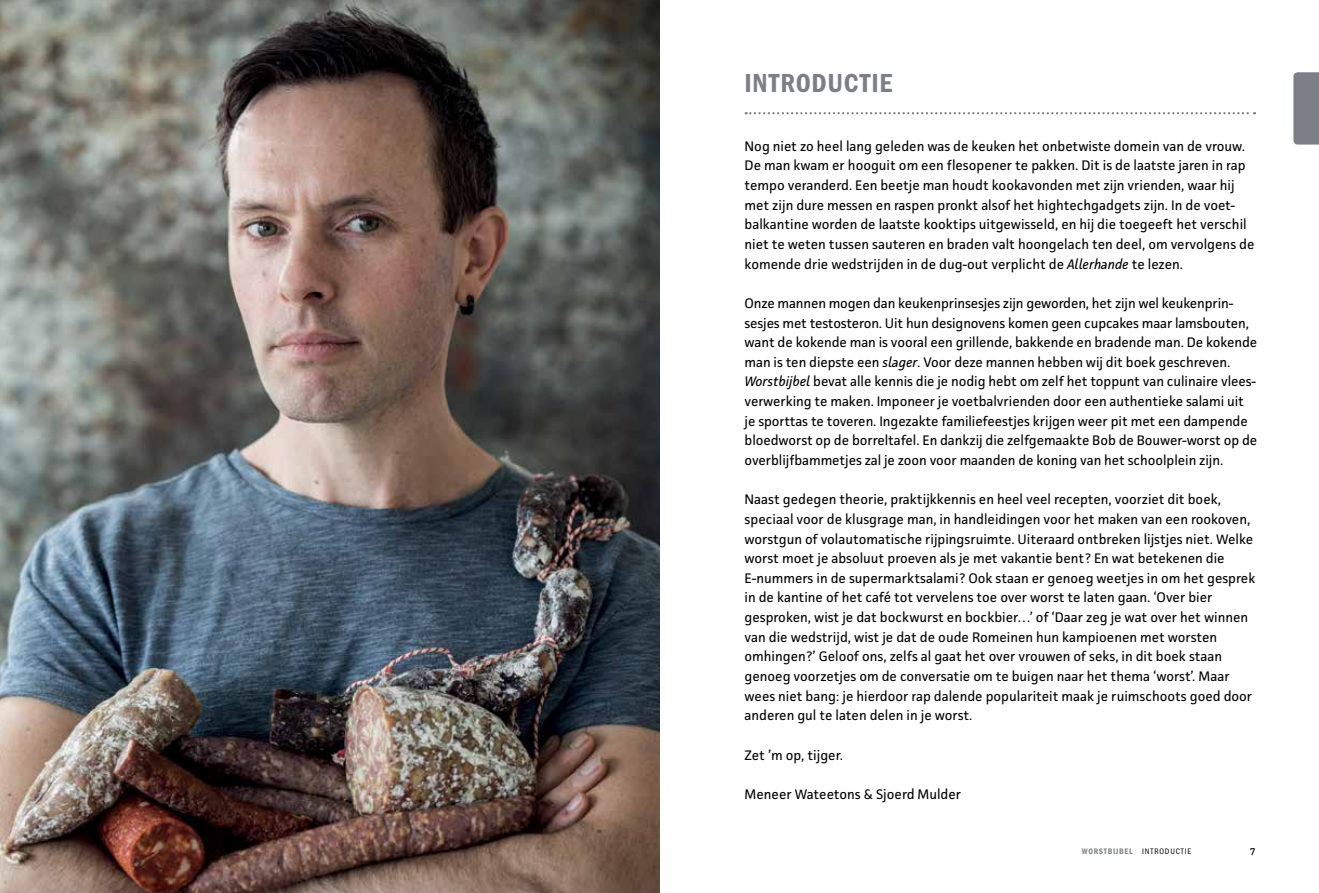
<style>
.page{position:relative;width:1319px;height:893px;background:#fff}
.page>*{position:absolute;margin:0;border:0;box-sizing:border-box;transform-origin:0 0}
.t1{font:27px "Franklin Gothic URW Con Dem";letter-spacing:.025em;color:#7c7f86}
.t2{font:13.8px/19.6px "Facit";letter-spacing:-.005em;color:#000}
.t3{font:10.95px "Facit";color:#000}
.t4{font:8.25px "Franklin Gothic URW Con Dem";letter-spacing:.075em;color:#808285}
.t5{font:8.25px "Franklin Gothic URW Con Boo";color:#000}
.s1{font-style:italic}
.s2{font-family:"Franklin Gothic URW Con Boo";color:#000}
</style>
<div class="page">
<div style="left:1293px;top:72px;width:25px;height:73px;background:#7c7f86"></div>
<img style="left:0;top:0;width:659px;height:893px">
<svg style="left:745px;top:112px;width:509px;height:2px"></svg>
<h1 class="t1" style="left:744px;top:65px;width:149px">INTRODUCTIE</h1>
<p class="t2" style="left:744px;top:136px;width:511px">Nog niet zo heel lang geleden was de keuken het onbetwiste domein van de vrouw.<br>De man kwam er hooguit om een flesopener te pakken. Dit is de laatste jaren in rap tempo veranderd. Een beetje man houdt kookavonden met zijn vrienden, waar hij met zijn dure messen en raspen pronkt alsof het hightechgadgets zijn. In de voet&shy;balkantine worden de laatste kooktips uitgewisseld, en hij die toegeeft het verschil niet te weten tussen sauteren en braden valt hoongelach ten deel, om vervolgens de komende drie wedstrijden in de dug-out verplicht de <span class="s1">Allerhande</span> te lezen.</p>
<p class="t2" style="left:744px;top:293px;width:514px">Onze mannen mogen dan keukenprinsesjes zijn geworden, het zijn wel keukenprin&shy;sesjes met testosteron. Uit hun designovens komen geen cupcakes maar lamsbouten, want de kokende man is vooral een grillende, bakkende en bradende man. De kokende man is ten diepste een <span class="s1">slager</span>. Voor deze mannen hebben wij dit boek geschreven.<br><span class="s1">Worstbijbel</span> bevat alle kennis die je nodig hebt om zelf het toppunt van culinaire vlees&shy;verwerking te maken. Imponeer je voetbalvrienden door een authentieke salami uit je sporttas te toveren. Ingezakte familiefeestjes krijgen weer pit met een dampende bloedworst op de borreltafel. En dankzij die zelfgemaakte Bob de Bouwer-worst op de overblijfbammetjes zal je zoon voor maanden de koning van het schoolplein zijn.</p>
<p class="t2" style="left:744px;top:489px;width:512px">Naast gedegen theorie, praktijkkennis en heel veel recepten, voorziet dit boek, speciaal voor de klusgrage man, in handleidingen voor het maken van een rookoven, worstgun of volautomatische rijpingsruimte. Uiteraard ontbreken lijstjes niet. Welke worst moet je absoluut proeven als je met vakantie bent? En wat betekenen die E-nummers in de supermarktsalami? Ook staan er genoeg weetjes in om het gesprek in de kantine of het café tot vervelens toe over worst te laten gaan. ‘Over bier gesproken, wist je dat bockwurst en bockbier…’ of ‘Daar zeg je wat over het winnen van die wedstrijd, wist je dat de oude Romeinen hun kampioenen met worsten omhingen?’ Geloof ons, zelfs al gaat het over vrouwen of seks, in dit boek staan genoeg voorzetjes om de conversatie om te buigen naar het thema ‘worst’. Maar wees niet bang: je hierdoor rap dalende populariteit maak je ruimschoots goed door anderen gul te laten delen in je worst.</p>
<p class="t2" style="left:744px;top:745px;width:100px">Zet ’m op, tijger.</p>
<p class="t2" style="left:744px;top:784px;width:218px">Meneer Wateetons &amp; Sjoerd Mulder</p>
<p class="t4" style="left:1081px;top:846px;width:69px">WORSTBIJBEL <span class="s2">INTRODU</span></p>
<p class="t5" style="left:1175px;top:846px;width:10px">CTIE</p>
<p class="t3" style="left:1249px;top:843px;width:7px">7</p>
</div>
